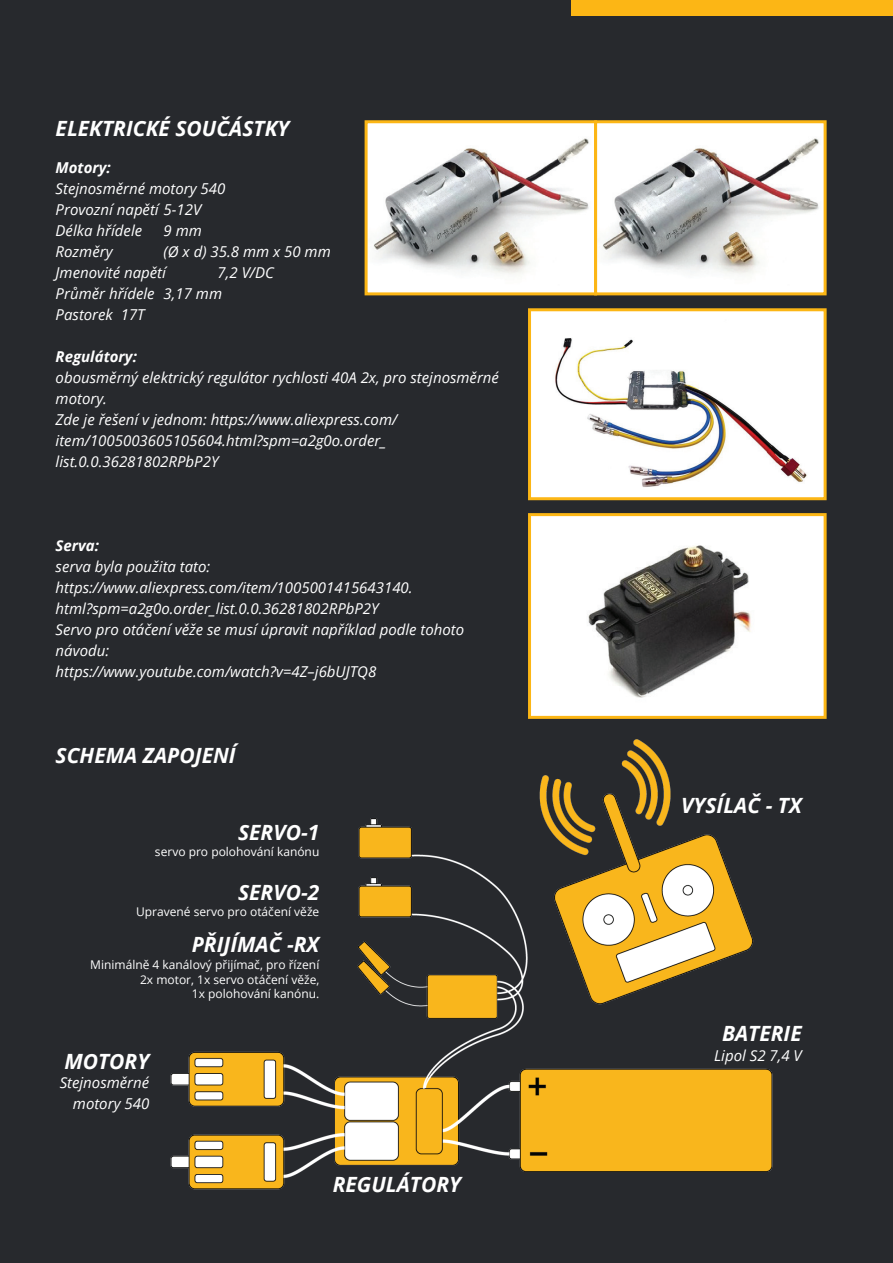
<style>
.page{position:relative;width:893px;height:1263px;background:#27292d}
.page>*{position:absolute;margin:0;border:0;box-sizing:border-box;transform-origin:0 0}
.t1{font:italic 700 21px "Open Sans";color:#fff}
.t2{font:italic 15px/21px "Open Sans";color:#fff}
.t3{font:italic 700 15px "Open Sans";color:#fff}
.t4{font:12px/14.4px "Open Sans";color:#fff;text-align:right}
</style>
<div class="page">
<div style="left:572px;top:0;width:321px;height:16px;background:#fcb615"></div>
<img style="left:170px;top:739px;width:603px;height:451px">
<img style="left:369px;top:124px;width:454px;height:167px">
<div style="left:365px;top:120px;width:232px;height:175px;border:3px solid #fcb615"></div>
<div style="left:594px;top:120px;width:233px;height:175px;border:3px solid #fcb615"></div>
<img style="left:532px;top:312px;width:291px;height:184px">
<div style="left:528px;top:308px;width:299px;height:192px;border:3px solid #fcb615"></div>
<img style="left:532px;top:517px;width:291px;height:198px">
<div style="left:528px;top:513px;width:299px;height:206px;border:3px solid #fcb615"></div>
<h1 class="t1" style="left:56px;top:114px;width:235px">ELEKTRICKÉ SOUČÁSTKY</h1>
<p class="t3" style="left:56px;top:157px;width:57px">Motory:</p>
<p class="t2" style="left:56px;top:178px;width:171px">Stejnosměrné motory 540<br>Provozní napětí 5-12V<br>Délka hřídele</p>
<p class="t2" style="left:164px;top:220px;width:40px">9 mm</p>
<p class="t2" style="left:56px;top:241px;width:58px">Rozměry</p>
<p class="t2" style="left:56px;top:241px;width:277px;text-indent:108px">(Ø x d) 35.8 mm x 50 mm<br>Jmenovité napětí</p>
<p class="t2" style="left:56px;top:262px;width:220px;text-indent:162px">7,2 V/DC<br>Průměr hřídele 3,17 mm<br>Pastorek 17T</p>
<p class="t3" style="left:56px;top:346px;width:83px">Regulátory:</p>
<p class="t2" style="left:56px;top:367px;width:445px">obousměrný elektrický regulátor rychlosti 40A 2x, pro stejnosměrné motory.<br>Zde je řešení v jednom: https://www.aliexpress.com/ item/1005003605105604.html?spm=a2g0o.order_ list.0.0.36281802RPbP2Y</p>
<p class="t3" style="left:56px;top:535px;width:45px">Serva:</p>
<p class="t2" style="left:56px;top:556px;width:410px">serva byla použita tato: https://www.aliexpress.com/item/1005001415643140. html?spm=a2g0o.order_list.0.0.36281802RPbP2Y<br>Servo pro otáčení věže se musí úpravit například podle tohoto návodu:<br>https://www.youtube.com/watch?v=4Z–j6bUJTQ8</p>
<h1 class="t1" style="left:56px;top:740px;width:182px">SCHEMA ZAPOJENÍ</h1>
<h1 class="t1" style="left:238px;top:817px;width:83px">SERVO-1</h1>
<p class="t4" style="left:155px;top:844px;width:166px">servo pro polohování kanónu</p>
<h1 class="t1" style="left:238px;top:877px;width:83px">SERVO-2</h1>
<p class="t4" style="left:136px;top:904px;width:185px">Upravené servo pro otáčení věže</p>
<h1 class="t1" style="left:192px;top:929px;width:129px">PŘIJÍMAČ -RX</h1>
<p class="t4" style="left:90px;top:957px;width:231px">Minimálně 4 kanálový přijímač, pro řízení<br>2x motor, 1x servo otáčení věže,<br>1x polohování kanónu.</p>
<h1 class="t1" style="left:64px;top:1047px;width:86px">MOTORY</h1>
<p class="t2" style="left:60px;top:1072px;width:91px;text-align:right">Stejnosměrné motory 540</p>
<h1 class="t1" style="left:333px;top:1169px;width:130px">REGULÁTORY</h1>
<h1 class="t1" style="left:681px;top:790px;width:122px">VYSÍLAČ - TX</h1>
<h1 class="t1" style="left:722px;top:1019px;width:81px">BATERIE</h1>
<p class="t2" style="left:714px;top:1044px;width:89px">Lipol S2 7,4 V</p>
</div>
